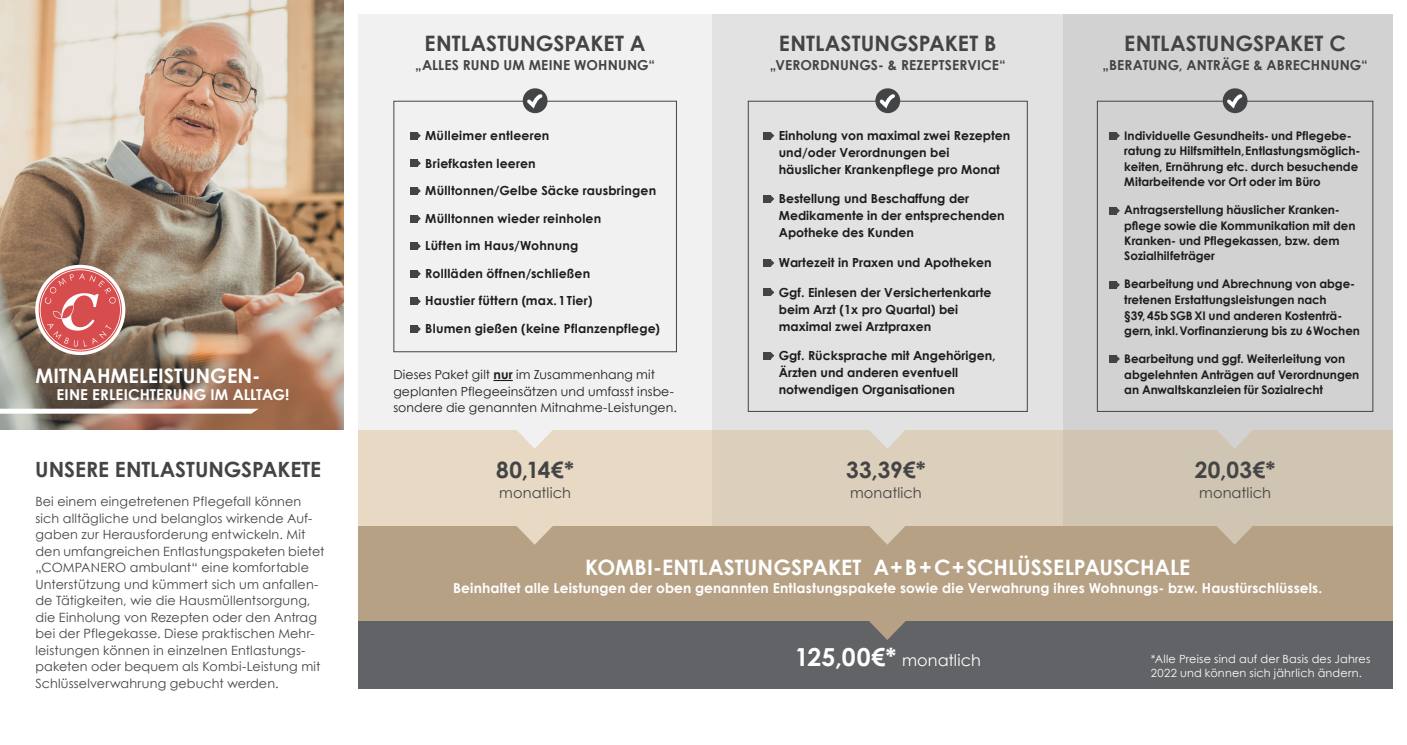
<style>
.page{position:relative;width:1407px;height:745px;background:#fff}
.page>*{position:absolute;margin:0;border:0;box-sizing:border-box;transform-origin:0 0}
.t1{font:700 22.5px "Century Gothic";letter-spacing:.015em;color:#434445}
.t2{font:700 21.25px "Century Gothic";color:#434445}
.t3{font:700 21.25px "Century Gothic";color:#fff}
.t4{font:700 21px "Century Gothic";letter-spacing:-.005em;color:#434445}
.t5{font:700 20px "Century Gothic";color:#fff}
.t6{font:16px "Century Gothic";letter-spacing:.005em;color:#fff}
.t7{font:700 15px "Century Gothic";color:#fff}
.t8{font:14.62px "Century Gothic";letter-spacing:.005em;color:#434445}
.t9{font:700 13.75px "Century Gothic";letter-spacing:.01em;color:#fff}
.t10{font:700 13.75px "Century Gothic";letter-spacing:.01em;color:#434445}
.t11{font:12.75px/16.5px "Century Gothic";letter-spacing:.01em;color:#434445}
.t12{font:700 12.5px/16.9px "Century Gothic";color:#1d1d1b}
.t13{font:12.5px/16.2px "Century Gothic";letter-spacing:.005em;color:#1d1d1b}
.t14{font:700 11.88px/15.5px "Century Gothic";letter-spacing:-.005em;color:#1d1d1b}
.t15{font:11.25px/13.8px "Century Gothic";letter-spacing:.02em;color:#fff}
.s1{font-weight:700}
.s2{font-weight:700;font-size:24.88px}
</style>
<div class="page">
<div style="left:358px;top:620px;width:1035px;height:67px;background:#626366"></div>
<div style="left:358px;top:525px;width:1035px;height:95px;background:#b6a185"></div>
<div style="left:358px;top:427px;width:354px;height:98px;background:#e8d9c5"></div>
<div style="left:712px;top:427px;width:351px;height:98px;background:#dccfbc"></div>
<div style="left:1063px;top:427px;width:330px;height:98px;background:#d0c4b2"></div>
<svg style="left:496px;top:429px;width:78px;height:115px"></svg>
<svg style="left:848px;top:429px;width:79px;height:210px"></svg>
<svg style="left:1196px;top:429px;width:78px;height:115px"></svg>
<img style="left:0;top:0;width:344px;height:429px">
<svg style="left:0;top:408px;width:259px;height:5px"></svg>
<div style="left:358px;top:14px;width:354px;height:415px;background:#f1f1f1"></div>
<div style="left:712px;top:14px;width:351px;height:415px;background:#e2e2e2"></div>
<div style="left:1063px;top:14px;width:330px;height:415px;background:#d2d2d2"></div>
<div style="left:393px;top:101px;width:284px;height:251px;border:1px solid #434445"></div>
<div style="left:748px;top:101px;width:280px;height:310px;border:1px solid #434445"></div>
<div style="left:1097px;top:101px;width:276px;height:310px;border:1px solid #434445"></div>
<svg style="left:35px;top:264px;width:90px;height:91px"></svg>
<svg style="left:40px;top:269px;width:81px;height:81px;background:#d67270"></svg>
<svg style="left:523px;top:88px;width:24px;height:25px"></svg>
<svg style="left:524px;top:91px;width:21px;height:23px"></svg>
<svg style="left:875px;top:88px;width:25px;height:25px"></svg>
<svg style="left:876px;top:91px;width:22px;height:23px"></svg>
<svg style="left:1222px;top:88px;width:25px;height:25px"></svg>
<svg style="left:1223px;top:91px;width:22px;height:23px"></svg>
<div style="left:410px;top:132px;width:7px;height:7px;background:#434445"></div>
<svg style="left:417px;top:132px;width:4px;height:7px"></svg>
<div style="left:764px;top:132px;width:7px;height:7px;background:#434445"></div>
<svg style="left:771px;top:132px;width:3px;height:7px"></svg>
<div style="left:1109px;top:132px;width:7px;height:7px;background:#434445"></div>
<svg style="left:1116px;top:132px;width:4px;height:7px"></svg>
<div style="left:410px;top:215px;width:7px;height:7px;background:#434445"></div>
<svg style="left:417px;top:215px;width:4px;height:7px"></svg>
<div style="left:410px;top:298px;width:7px;height:7px;background:#434445"></div>
<svg style="left:417px;top:298px;width:4px;height:7px"></svg>
<div style="left:410px;top:160px;width:7px;height:7px;background:#434445"></div>
<svg style="left:417px;top:160px;width:4px;height:7px"></svg>
<div style="left:410px;top:242px;width:7px;height:7px;background:#434445"></div>
<svg style="left:417px;top:242px;width:4px;height:7px"></svg>
<div style="left:764px;top:259px;width:7px;height:7px;background:#434445"></div>
<svg style="left:771px;top:260px;width:3px;height:6px"></svg>
<div style="left:1109px;top:281px;width:7px;height:7px;background:#434445"></div>
<svg style="left:1116px;top:281px;width:4px;height:7px"></svg>
<div style="left:410px;top:325px;width:7px;height:7px;background:#434445"></div>
<svg style="left:417px;top:325px;width:4px;height:7px"></svg>
<div style="left:764px;top:352px;width:7px;height:7px;background:#434445"></div>
<svg style="left:771px;top:352px;width:3px;height:7px"></svg>
<div style="left:1109px;top:355px;width:7px;height:7px;background:#434445"></div>
<svg style="left:1116px;top:355px;width:4px;height:7px"></svg>
<div style="left:410px;top:187px;width:7px;height:7px;background:#434445"></div>
<svg style="left:417px;top:187px;width:4px;height:7px"></svg>
<div style="left:764px;top:195px;width:7px;height:7px;background:#434445"></div>
<svg style="left:771px;top:195px;width:3px;height:7px"></svg>
<div style="left:1109px;top:207px;width:7px;height:7px;background:#434445"></div>
<svg style="left:1116px;top:207px;width:4px;height:7px"></svg>
<div style="left:410px;top:270px;width:7px;height:7px;background:#434445"></div>
<svg style="left:417px;top:270px;width:4px;height:7px"></svg>
<div style="left:764px;top:289px;width:7px;height:7px;background:#434445"></div>
<svg style="left:771px;top:289px;width:3px;height:7px"></svg>
<hr style="left:493px;top:379px;width:20px;height:2px;background:#1d1d1b">
<h3 class="t5" style="left:35px;top:360px;width:227px">MITNAHMELEISTUNGEN-</h3>
<p class="t7" style="left:56px;top:383px;width:234px">EINE ERLEICHTERUNG IM ALLTAG!</p>
<h3 class="t4" style="left:35px;top:453px;width:287px">UNSERE ENTLASTUNGSPAKETE</h3>
<p class="t11" style="left:35px;top:493px;width:290px">Bei einem eingetretenen Pflegefall können sich alltägliche und belanglos wirkende Auf&shy;gaben zur Herausforderung entwickeln. Mit den umfangreichen Entlastungspaketen bietet „COMPANERO ambulant“ eine komfortable Unterstützung und kümmert sich um anfallen&shy;de Tätigkeiten, wie die Hausmüllentsorgung, die Einholung von Rezepten oder den Antrag bei der Pflegekasse. Diese praktischen Mehr&shy;leistungen können in einzelnen Entlastungs&shy;paketen oder bequem als Kombi-Leistung mit Schlüsselverwahrung gebucht werden.</p>
<h2 class="t2" style="left:425px;top:28px;width:222px">ENTLASTUNGSPAKET A</h2>
<p class="t10" style="left:415px;top:55px;width:241px">„ALLES RUND UM MEINE WOHNUNG“</p>
<p class="t12" style="left:425px;top:127px;width:126px">Mülleimer entleeren</p>
<p class="t12" style="left:425px;top:154px;width:112px">Briefkasten leeren</p>
<p class="t12" style="left:425px;top:182px;width:232px">Mülltonnen/Gelbe Säcke rausbringen</p>
<p class="t12" style="left:425px;top:209px;width:177px">Mülltonnen wieder reinholen</p>
<p class="t12" style="left:425px;top:237px;width:154px">Lüften im Haus/Wohnung</p>
<p class="t12" style="left:425px;top:264px;width:166px">Rollläden öffnen/schließen</p>
<p class="t12" style="left:425px;top:292px;width:169px">Haustier füttern (max. 1 Tier)</p>
<p class="t12" style="left:425px;top:319px;width:236px">Blumen gießen (keine Pflanzenpflege)</p>
<p class="t13" style="left:393px;top:366px;width:285px">Dieses Paket gilt <span class="s1">nur</span> im Zusammenhang mit geplanten Pflegeeinsätzen und umfasst insbe&shy;sondere die genannten Mitnahme-Leistungen.</p>
<h1 class="t1" style="left:496px;top:452px;width:79px">80,14€*</h1>
<p class="t8" style="left:499px;top:482px;width:73px">monatlich</p>
<h2 class="t2" style="left:779px;top:28px;width:219px">ENTLASTUNGSPAKET B</h2>
<p class="t10" style="left:770px;top:55px;width:237px">„VERORDNUNGS- &amp; REZEPTSERVICE“</p>
<h2 class="t2" style="left:1124px;top:28px;width:223px">ENTLASTUNGSPAKET C</h2>
<p class="t10" style="left:1102px;top:55px;width:267px">„BERATUNG, ANTRÄGE &amp; ABRECHNUNG“</p>
<p class="t12" style="left:779px;top:127px;width:233px">Einholung von maximal zwei Rezepten und/oder Verordnungen bei häuslicher Krankenpflege pro Monat</p>
<p class="t12" style="left:779px;top:190px;width:227px">Bestellung und Beschaffung der<br>Medikamente in der entsprechenden<br>Apotheke des Kunden</p>
<p class="t12" style="left:779px;top:253px;width:214px">Wartezeit in Praxen und Apotheken</p>
<p class="t12" style="left:779px;top:283px;width:214px">Ggf. Einlesen der Versichertenkarte beim Arzt (1x pro Quartal) bei maximal zwei Arztpraxen</p>
<p class="t12" style="left:779px;top:346px;width:219px">Ggf. Rücksprache mit Angehörigen,<br>Ärzten und anderen eventuell notwendigen Organisationen</p>
<p class="t14" style="left:1124px;top:127px;width:238px">Individuelle Gesundheits- und Pflegebe&shy;ratung zu Hilfsmitteln, Entlastungsmöglich&shy;keiten, Ernährung etc. durch besuchende Mitarbeitende vor Ort oder im Büro</p>
<p class="t14" style="left:1124px;top:202px;width:233px">Antragserstellung häuslicher Kranken&shy;pflege sowie die Kommunikation mit den Kranken- und Pflegekassen, bzw. dem Sozialhilfeträger</p>
<p class="t14" style="left:1124px;top:276px;width:237px">Bearbeitung und Abrechnung von abge&shy;tretenen Erstattungsleistungen nach<br>§39, 45b SGB XI und anderen Kostenträ&shy;gern, inkl. Vorfinanzierung bis zu 6 Wochen</p>
<p class="t14" style="left:1124px;top:350px;width:237px">Bearbeitung und ggf. Weiterleitung von abgelehnten Anträgen auf Verordnungen an Anwaltskanzleien für Sozialrecht</p>
<h1 class="t1" style="left:846px;top:452px;width:81px">33,39€*</h1>
<p class="t8" style="left:850px;top:482px;width:73px">monatlich</p>
<h1 class="t1" style="left:1194px;top:452px;width:82px">20,03€*</h1>
<p class="t8" style="left:1199px;top:482px;width:73px">monatlich</p>
<h2 class="t3" style="left:585px;top:550px;width:607px">KOMBI-ENTLASTUNGSPAKET A+B+C+SCHLÜSSELPAUSCHALE</h2>
<p class="t9" style="left:453px;top:577px;width:870px">Beinhaltet alle Leistungen der oben genannten Entlastungspakete sowie die Verwahrung ihres Wohnungs- bzw. Haustürschlüssels.</p>
<p class="t6" style="left:795px;top:648px;width:187px"><span class="s2">125,00€*</span> monatlich</p>
<p class="t15" style="left:1151px;top:651px;width:221px">*Alle Preise sind auf der Basis des Jahres<br>2022 und können sich jährlich ändern.</p>
</div>
